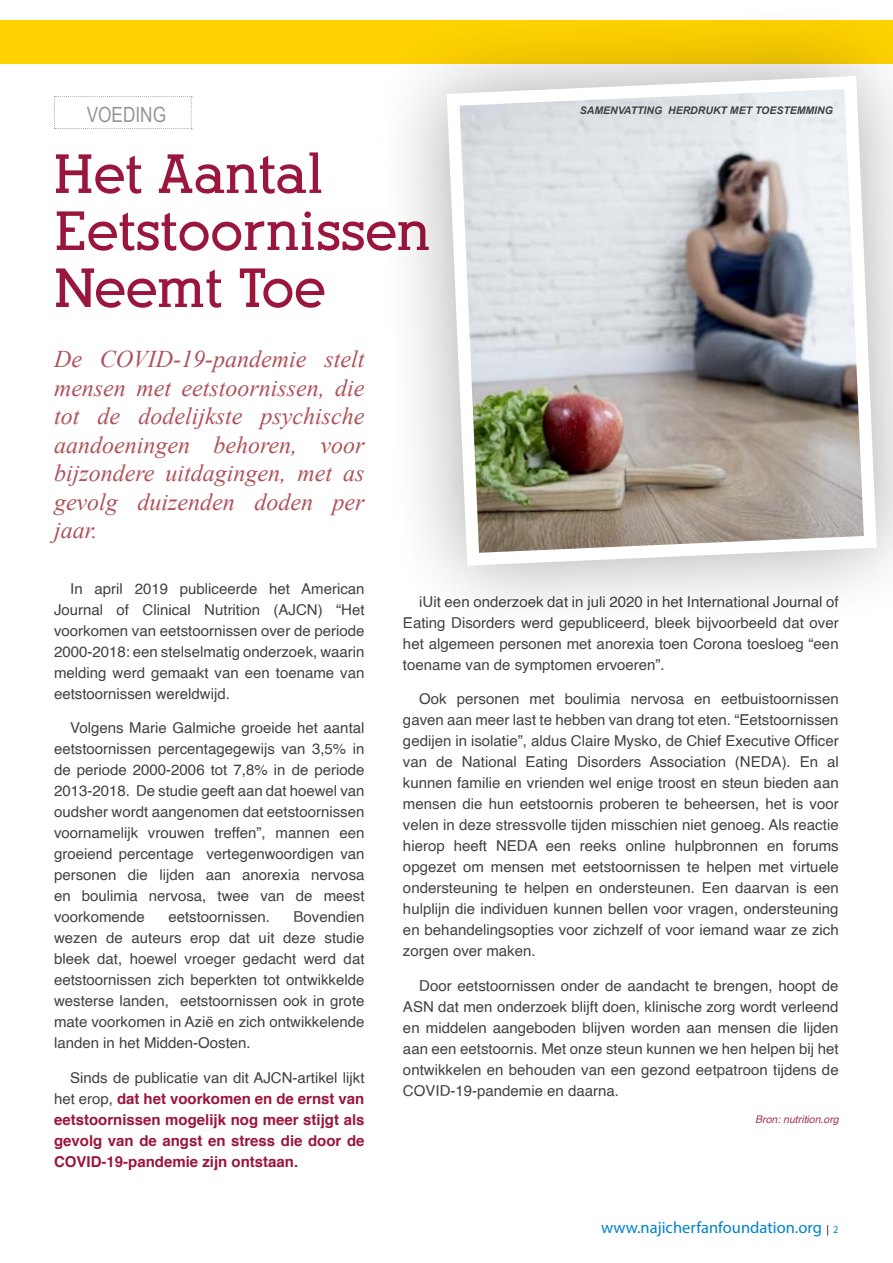
<style>
.page{position:relative;width:893px;height:1263px;background:#fff}
.page>*{position:absolute;margin:0;border:0;box-sizing:border-box;transform-origin:0 0}
.t1{font:700 54px/57px "Alexandria FLF";color:#9b163c}
.t2{font:italic 24px/28.5px "Times New Roman";color:#af525b;text-align:justify}
.t3{font:21px "Arial Narrow";color:#939598}
.t4{font:16.5px "Myriad Pro";color:#0083ca}
.t5{font:15px/21px "Helvetica";color:#414042;text-align:justify}
.t6{font:700 15px/21px "Helvetica";color:#9b163c;text-align:justify}
.t7{font:italic 700 10.5px "Arial";color:#414042}
.t8{font:italic 10.5px "Helvetica";color:#a33248}
.s1{font-weight:400;color:#414042}
.s2{font-size:10.5px;color:#000}
.s3{font-size:10.5px}
</style>
<div class="page">
<div style="left:0;top:21px;width:893px;height:43px;background:#ffd200"></div>
<svg style="left:54px;top:96px;width:138px;height:33px"></svg>
<svg style="left:364px;top:20px;width:529px;height:585px"></svg>
<img style="left:440px;top:70px;width:443px;height:502px">
<h3 class="t3" style="left:87px;top:99px;width:81px">VOEDING</h3>
<h1 class="t1" style="left:54px;top:146px;width:377px">Het Aantal<br>Eetstoornissen<br>Neemt Toe</h1>
<p class="t7" style="left:580px;top:103px;width:255px">SAMENVATTING HERDRUKT MET TOESTEMMING</p>
<h2 class="t2" style="left:54px;top:344px;width:312px">De COVID-19-pandemie stelt mensen met eetstoornissen, die tot de dodelijkste psychische aandoeningen behoren, voor bijzondere uitdagingen, met as gevolg duizenden doden per jaar.</h2>
<p class="t5" style="left:54px;top:578px;width:312px;text-indent:16px">In april 2019 publiceerde het American Journal of Clinical Nutrition (AJCN) “Het voorkomen van eetstoornissen over de periode 2000-2018: een stelselmatig onderzoek, waarin melding werd gemaakt van een toename van eetstoornissen wereldwijd.</p>
<p class="t5" style="left:54px;top:718px;width:312px;text-indent:16px">Volgens Marie Galmiche groeide het aantal eetstoornissen percentagegewijs van 3,5% in de periode 2000-2006 tot 7,8% in de periode 2013-2018. De studie geeft aan dat hoewel van oudsher wordt aangenomen dat eetstoornissen voornamelijk vrouwen treffen”, mannen een groeiend percentage vertegenwoordigen van personen die lijden aan anorexia nervosa en boulimia nervosa, twee van de meest voorkomende</p>
<p class="t5" style="left:54px;top:907px;width:312px;text-indent:240px">Bovendien wezen de auteurs erop dat uit deze studie bleek dat, hoewel vroeger gedacht werd dat eetstoornissen zich beperkten tot ontwikkelde westerse landen, eetstoornissen ook in grote mate voorkomen in Azië en zich ontwikkelende landen in het Midden-Oosten.</p>
<p class="t6" style="left:54px;top:1067px;width:312px;text-indent:16px"><span class="s1">Sinds de publicatie van dit AJCN-artikel lijkt het erop,</span> dat het voorkomen en de ernst van eetstoornissen mogelijk nog meer stijgt als gevolg van de angst en stress die door de COVI D-19-pandemie zijn ontstaan.</p>
<p class="t5" style="left:168px;top:907px;width:103px">eetstoornissen.</p>
<p class="t5" style="left:403px;top:591px;width:437px;text-indent:16px">iUit een onderzoek dat in juli 2020 in het International Journal of Eating Disorders werd gepubliceerd, bleek bijvoorbeeld dat over het algemeen personen met anorexia toen Corona toesloeg “een toename van de symptomen ervoeren”.</p>
<p class="t5" style="left:403px;top:689px;width:437px;text-indent:16px">Ook personen met boulimia nervosa en eetbuistoornissen gaven aan meer last te hebben van drang tot eten. “Eetstoornissen gedijen in isolatie”, aldus Claire Mysko, de Chief Executive Officer van de National Eating Disorders Association (NEDA). En al kunnen familie en vrienden wel enige troost en steun bieden aan mensen die hun eetstoornis proberen te beheersen, het is voor velen in deze stressvolle tijden misschien niet genoeg. Als reactie hierop heeft NEDA een reeks online hulpbronnen en forums opgezet om mensen met eetstoornissen te helpen met virtuele ondersteuning te helpen en ondersteunen. Een daarvan is een hulplijn die individuen kunnen bellen voor vragen, ondersteuning en behandelingsopties voor zichzelf of voor iemand waar ze zich zorgen over maken.</p>
<p class="t5" style="left:403px;top:975px;width:437px;text-indent:16px">Door eetstoornissen onder de aandacht te brengen, hoopt de ASN dat men onderzoek blijft doen, klinische zorg wordt verleend en middelen aangeboden blijven worden aan mensen die lijden aan een eetstoornis. Met onze steun kunnen we hen helpen bij het ontwikkelen en behouden van een gezond eetpatroon tijdens de COVID-19-pandemie en daarna.</p>
<p class="t8" style="left:755px;top:1111px;width:85px">Bron: nutrition.org</p>
<p class="t4" style="left:601px;top:1218px;width:239px">www.najicherfanfoundation.org <span class="s2">|</span> <span class="s3">2</span></p>
</div>
